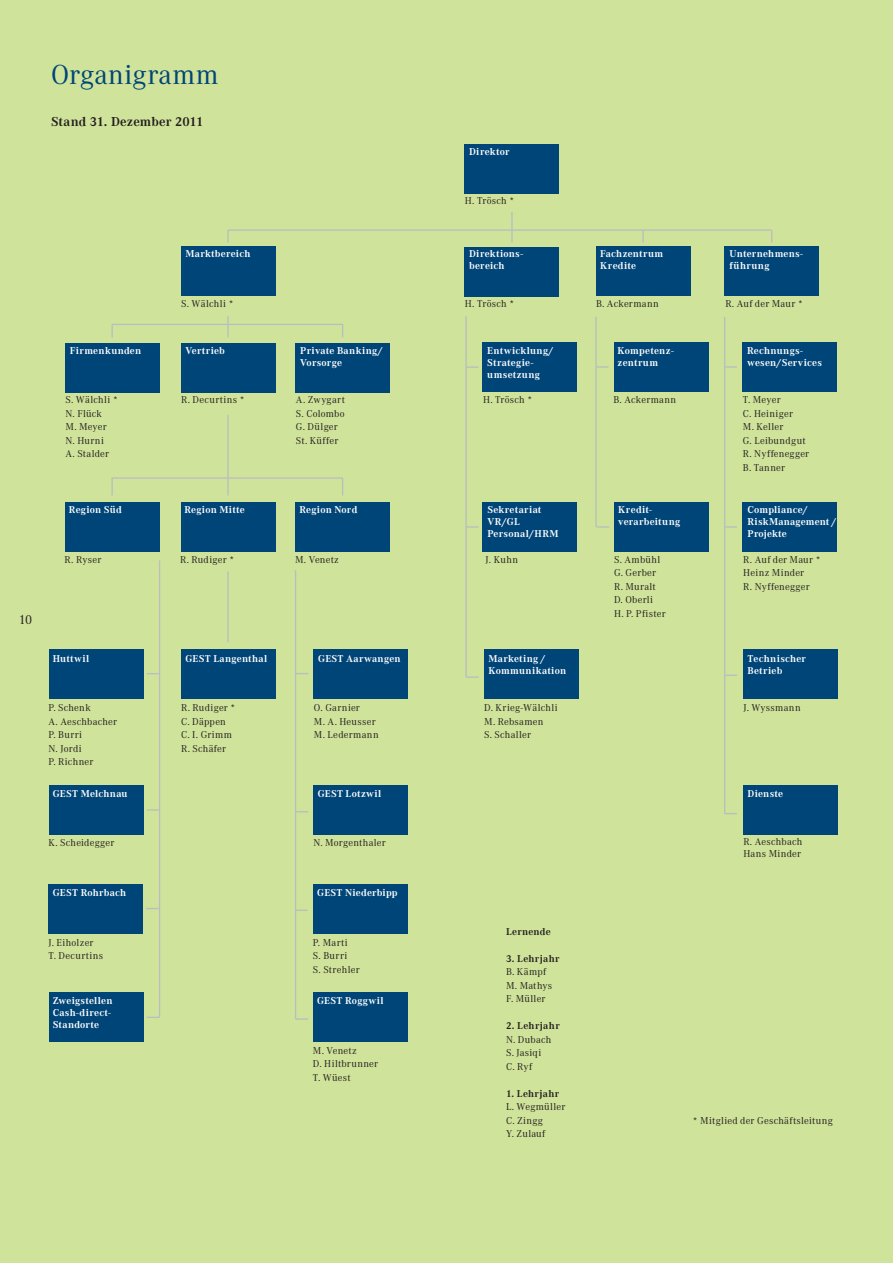
<style>
.page{position:relative;width:893px;height:1263px;background:#d0e39a}
.page>*{position:absolute;margin:0;border:0;box-sizing:border-box;transform-origin:0 0}
.t1{font:27px "Corporate ABQ";letter-spacing:.015em;color:#004578}
.t2{font:700 12.75px "Corporate ABQ";letter-spacing:.01em;color:#231f20}
.t3{font:12.75px "Corporate ABQ";color:#231f20}
.t4{font:9.75px/13.5px "Corporate ABQ";letter-spacing:.025em;color:#231f20}
.t5{font:700 9.75px/12px "Corporate ABQ";letter-spacing:.025em;color:#fff}
.t6{font:700 9.75px "Corporate ABQ";letter-spacing:.045em;color:#231f20}
.t7{font:9.75px/13.5px "Corporate ABQ";letter-spacing:.045em;color:#231f20}
.t8{font:700 9.75px "Corporate ABQ";letter-spacing:.02em;color:#231f20}
</style>
<div class="page">
<hr style="left:228px;top:229px;width:544px;height:2px;background:#bcbdc0">
<hr style="left:511px;top:212px;width:2px;height:31px;background:#bcbdc0">
<svg style="left:227px;top:230px;width:2px;height:13px"></svg>
<svg style="left:642px;top:231px;width:2px;height:12px"></svg>
<svg style="left:771px;top:231px;width:1px;height:12px"></svg>
<hr style="left:112px;top:324px;width:231px;height:1px;background:#bcbdc0">
<svg style="left:111px;top:324px;width:2px;height:14px"></svg>
<hr style="left:227px;top:316px;width:2px;height:21px;background:#bcbdc0">
<svg style="left:342px;top:325px;width:1px;height:12px"></svg>
<hr style="left:465px;top:316px;width:2px;height:361px;background:#bcbdc0">
<hr style="left:595px;top:317px;width:2px;height:210px;background:#bcbdc0">
<hr style="left:724px;top:317px;width:1px;height:496px;background:#bcbdc0">
<svg style="left:467px;top:366px;width:12px;height:2px"></svg>
<svg style="left:597px;top:366px;width:11px;height:2px"></svg>
<svg style="left:725px;top:366px;width:12px;height:2px"></svg>
<svg style="left:111px;top:478px;width:2px;height:18px"></svg>
<hr style="left:227px;top:415px;width:2px;height:81px;background:#bcbdc0">
<svg style="left:342px;top:479px;width:1px;height:17px"></svg>
<svg style="left:467px;top:526px;width:12px;height:2px"></svg>
<svg style="left:597px;top:526px;width:12px;height:2px"></svg>
<svg style="left:725px;top:526px;width:12px;height:2px"></svg>
<hr style="left:159px;top:560px;width:1px;height:457px;background:#bcbdc0">
<hr style="left:227px;top:571px;width:2px;height:71px;background:#bcbdc0">
<hr style="left:295px;top:570px;width:1px;height:449px;background:#bcbdc0">
<svg style="left:466px;top:676px;width:13px;height:2px"></svg>
<svg style="left:725px;top:675px;width:12px;height:1px"></svg>
<svg style="left:147px;top:673px;width:12px;height:1px"></svg>
<svg style="left:724px;top:813px;width:13px;height:1px"></svg>
<hr style="left:112px;top:477px;width:231px;height:2px;background:#bcbdc0">
<div style="left:465px;top:144px;width:94px;height:49px;background:#004578"></div>
<div style="left:465px;top:247px;width:94px;height:50px;background:#004578"></div>
<div style="left:725px;top:247px;width:94px;height:49px;background:#004578"></div>
<div style="left:596px;top:247px;width:94px;height:49px;background:#004578"></div>
<div style="left:181px;top:247px;width:94px;height:49px;background:#004578"></div>
<div style="left:181px;top:343px;width:94px;height:49px;background:#004578"></div>
<div style="left:66px;top:343px;width:94px;height:49px;background:#004578"></div>
<div style="left:296px;top:343px;width:94px;height:49px;background:#004578"></div>
<div style="left:743px;top:342px;width:94px;height:49px;background:#004578"></div>
<div style="left:614px;top:342px;width:94px;height:49px;background:#004578"></div>
<div style="left:483px;top:342px;width:94px;height:50px;background:#004578"></div>
<div style="left:66px;top:502px;width:94px;height:50px;background:#004578"></div>
<div style="left:181px;top:502px;width:94px;height:50px;background:#004578"></div>
<div style="left:296px;top:502px;width:94px;height:50px;background:#004578"></div>
<div style="left:483px;top:502px;width:94px;height:50px;background:#004578"></div>
<div style="left:614px;top:502px;width:94px;height:50px;background:#004578"></div>
<div style="left:743px;top:502px;width:94px;height:50px;background:#004578"></div>
<div style="left:49px;top:649px;width:95px;height:49px;background:#004578"></div>
<div style="left:181px;top:649px;width:94px;height:49px;background:#004578"></div>
<div style="left:314px;top:649px;width:94px;height:49px;background:#004578"></div>
<div style="left:484px;top:649px;width:94px;height:49px;background:#004578"></div>
<div style="left:744px;top:649px;width:94px;height:49px;background:#004578"></div>
<svg style="left:296px;top:673px;width:12px;height:1px"></svg>
<svg style="left:147px;top:809px;width:12px;height:2px"></svg>
<svg style="left:296px;top:811px;width:12px;height:1px"></svg>
<div style="left:49px;top:785px;width:94px;height:50px;background:#004578"></div>
<div style="left:314px;top:785px;width:94px;height:50px;background:#004578"></div>
<div style="left:744px;top:785px;width:94px;height:50px;background:#004578"></div>
<svg style="left:146px;top:908px;width:13px;height:1px"></svg>
<svg style="left:296px;top:910px;width:12px;height:1px"></svg>
<div style="left:49px;top:884px;width:94px;height:49px;background:#004578"></div>
<div style="left:313px;top:884px;width:94px;height:49px;background:#004578"></div>
<svg style="left:147px;top:1017px;width:12px;height:1px"></svg>
<svg style="left:296px;top:1018px;width:12px;height:2px"></svg>
<div style="left:49px;top:992px;width:94px;height:50px;background:#004578"></div>
<div style="left:314px;top:992px;width:94px;height:50px;background:#004578"></div>
<h1 class="t1" style="left:51px;top:59px;width:169px">Organigramm</h1>
<h2 class="t2" style="left:51px;top:114px;width:154px">Stand 31. Dezember 2011</h2>
<p class="t5" style="left:70px;top:344px;width:73px">Firmenkunden</p>
<p class="t4" style="left:65px;top:393px;width:54px">S. Wälchli *<br>N. Flück<br>M. Meyer<br>N. Hurni<br>A. Stalder</p>
<p class="t5" style="left:69px;top:504px;width:54px">Region Süd</p>
<p class="t4" style="left:65px;top:553px;width:38px">R. Ryser</p>
<h2 class="t3" style="left:19px;top:612px;width:15px">10</h2>
<p class="t5" style="left:53px;top:652px;width:38px">Huttwil</p>
<p class="t4" style="left:48px;top:701px;width:70px">P. Schenk<br>A. Aeschbacher<br>P. Burri<br>N. Jordi<br>P. Richner</p>
<p class="t5" style="left:53px;top:788px;width:76px">GEST Melchnau</p>
<p class="t4" style="left:48px;top:836px;width:67px">K. Scheidegger</p>
<p class="t5" style="left:53px;top:887px;width:75px">GEST Rohrbach</p>
<p class="t4" style="left:48px;top:936px;width:56px">J. Eiholzer<br>T. Decurtins</p>
<p class="t5" style="left:53px;top:994px;width:61px">Zweigstellen<br>Cash-direct-<br>Standorte</p>
<p class="t5" style="left:185px;top:248px;width:67px">Marktbereich</p>
<p class="t4" style="left:181px;top:297px;width:54px">S. Wälchli *</p>
<p class="t5" style="left:185px;top:344px;width:41px">Vertrieb</p>
<p class="t4" style="left:181px;top:393px;width:65px">R. Decurtins *</p>
<p class="t5" style="left:184px;top:504px;width:62px">Region Mitte</p>
<p class="t4" style="left:180px;top:553px;width:56px">R. Rudiger *</p>
<p class="t5" style="left:300px;top:344px;width:84px">Private Banking/<br>Vorsorge</p>
<p class="t4" style="left:296px;top:393px;width:50px">A. Zwygart<br>S. Colombo<br>G. Dülger<br>St. Küffer</p>
<p class="t5" style="left:299px;top:504px;width:59px">Region Nord</p>
<p class="t4" style="left:295px;top:553px;width:45px">M. Venetz</p>
<p class="t5" style="left:185px;top:652px;width:83px">GEST Langenthal</p>
<p class="t4" style="left:181px;top:701px;width:56px">R. Rudiger *<br>C. Däppen<br>C. I. Grimm<br>R. Schäfer</p>
<p class="t5" style="left:318px;top:652px;width:84px">GEST Aarwangen</p>
<p class="t4" style="left:314px;top:701px;width:66px">O. Garnier<br>M. A. Heusser<br>M. Ledermann</p>
<p class="t5" style="left:318px;top:788px;width:65px">GEST Lotzwil</p>
<p class="t4" style="left:313px;top:836px;width:74px">N. Morgenthaler</p>
<p class="t5" style="left:317px;top:887px;width:82px">GEST Niederbipp</p>
<p class="t7" style="left:313px;top:936px;width:48px">P. Marti<br>S. Burri<br>S. Strehler</p>
<p class="t5" style="left:317px;top:995px;width:68px">GEST Roggwil</p>
<p class="t4" style="left:313px;top:1044px;width:67px">M. Venetz<br>D. Hiltbrunner<br>T. Wüest</p>
<p class="t5" style="left:469px;top:145px;width:42px">Direktor</p>
<p class="t4" style="left:465px;top:194px;width:51px">H. Trösch *</p>
<p class="t5" style="left:469px;top:248px;width:55px">Direktions&shy;bereich</p>
<p class="t4" style="left:465px;top:297px;width:51px">H. Trösch *</p>
<p class="t5" style="left:487px;top:344px;width:68px">Entwicklung/<br>Strategie&shy;umsetzung</p>
<p class="t4" style="left:483px;top:393px;width:51px">H. Trösch *</p>
<p class="t5" style="left:487px;top:504px;width:73px">Sekretariat<br>VR/GL<br>Personal/HRM</p>
<p class="t4" style="left:486px;top:553px;width:34px">J. Kuhn</p>
<p class="t5" style="left:488px;top:652px;width:79px">Marketing /<br>Kommunikation</p>
<p class="t4" style="left:484px;top:701px;width:75px">D. Krieg-Wälchli<br>M. Rebsamen<br>S. Schaller</p>
<p class="t8" style="left:506px;top:925px;width:46px">Lernende</p>
<p class="t6" style="left:506px;top:952px;width:55px">3. Lehrjahr</p>
<p class="t4" style="left:506px;top:965px;width:48px">B. Kämpf<br>M. Mathys<br>F. Müller</p>
<p class="t6" style="left:506px;top:1020px;width:55px">2. Lehrjahr</p>
<p class="t4" style="left:506px;top:1032px;width:47px">N. Dubach<br>S. Jasiqi<br>C. Ryf</p>
<p class="t6" style="left:506px;top:1087px;width:55px">1. Lehrjahr</p>
<p class="t4" style="left:506px;top:1100px;width:61px">L. Wegmüller<br>C. Zingg<br>Y. Zulauf</p>
<p class="t5" style="left:600px;top:248px;width:64px">Fachzentrum<br>Kredite</p>
<p class="t4" style="left:596px;top:297px;width:64px">B. Ackermann</p>
<p class="t5" style="left:618px;top:344px;width:58px">Kompetenz&shy;zentrum</p>
<p class="t4" style="left:613px;top:393px;width:64px">B. Ackermann</p>
<p class="t5" style="left:618px;top:504px;width:63px">Kredit&shy;verarbeitung</p>
<p class="t4" style="left:614px;top:553px;width:53px">S. Ambühl<br>G. Gerber<br>R. Muralt<br>D. Oberli<br>H. P. Pfister</p>
<p class="t5" style="left:730px;top:248px;width:75px">Unternehmens&shy;führung</p>
<p class="t4" style="left:725px;top:297px;width:79px">R. Auf der Maur *</p>
<p class="t5" style="left:747px;top:344px;width:76px">Rechnungs&shy;wesen/Services</p>
<p class="t4" style="left:743px;top:393px;width:68px">T. Meyer<br>C. Heiniger<br>M. Keller<br>G. Leibundgut<br>R. Nyffenegger<br>B. Tanner</p>
<p class="t5" style="left:748px;top:504px;width:90px">Compliance/<br>RiskManagement /<br>Projekte</p>
<p class="t4" style="left:743px;top:553px;width:79px">R. Auf der Maur *<br>Heinz Minder<br>R. Nyffenegger</p>
<p class="t5" style="left:748px;top:652px;width:60px">Technischer<br>Betrieb</p>
<p class="t4" style="left:743px;top:701px;width:59px">J. Wyssmann</p>
<p class="t5" style="left:748px;top:787px;width:37px">Dienste</p>
<p class="t4" style="left:743px;top:836px;width:61px;line-height:12px">R. Aeschbach<br>Hans Minder</p>
<p class="t4" style="left:692px;top:1114px;width:142px">* Mitglied der Geschäftsleitung</p>
</div>
